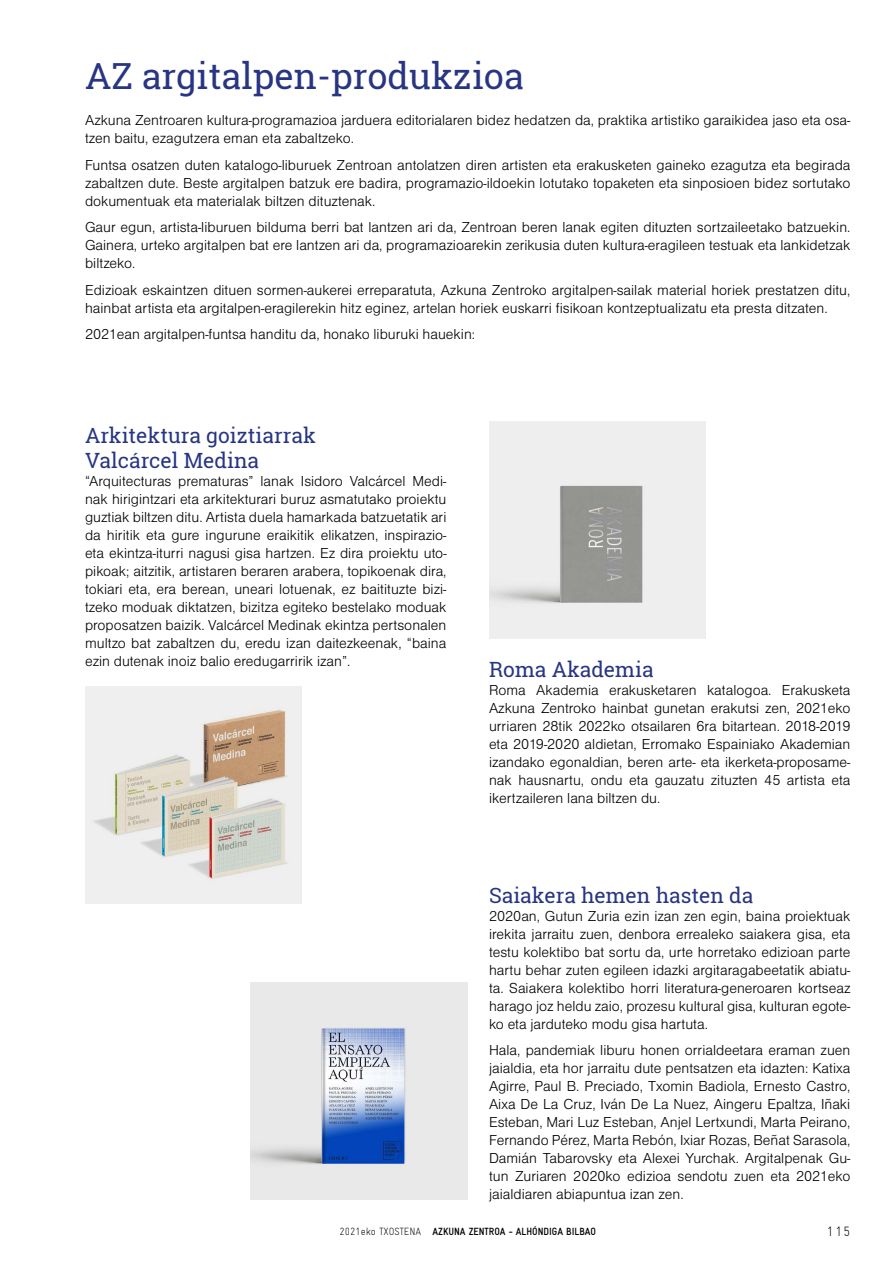
<style>
.page{position:relative;width:893px;height:1263px;background:#fff}
.page>*{position:absolute;margin:0;border:0;box-sizing:border-box;transform-origin:0 0}
.t1{font:36px "Roboto Slab";color:#283583}
.t2{font:21px/25.2px "Roboto Slab";color:#283583}
.t3{font:15px/18px "Nimbus Sans DOT Ligh";color:#000;text-align:justify}
.t4{font:13.5px "Alhondiga Bilbao Light Condensed L";color:#000}
.t5{font:700 condensed 10.5px "Alhondiga Bilbao";color:#000}
.s1{font-family:"Alhondiga Bilbao Light Condensed L";font-weight:400;font-stretch:normal}
</style>
<div class="page">
<img style="left:85px;top:687px;width:217px;height:217px">
<img style="left:489px;top:421px;width:217px;height:217px">
<img style="left:251px;top:982px;width:217px;height:217px">
<h1 class="t1" style="left:85px;top:52px;width:440px">AZ argitalpen-produkzioa</h1>
<p class="t3" style="left:85px;top:112px;width:767px">Azkuna Zentroaren kultura-programazioa jarduera editorialaren bidez hedatzen da, praktika artistiko garaikidea jaso eta osa&shy;tzen baitu, ezagutzera eman eta zabaltzeko.</p>
<p class="t3" style="left:85px;top:156px;width:767px">Funtsa osatzen duten katalogo-liburuek Zentroan antolatzen diren artisten eta erakusketen gaineko ezagutza eta begirada zabaltzen dute. Beste argitalpen batzuk ere badira, programazio-ildoekin lotutako topaketen eta sinposioen bidez sortutako dokumentuak eta materialak biltzen dituztenak.</p>
<p class="t3" style="left:85px;top:219px;width:767px">Gaur egun, artista-liburuen bilduma berri bat lantzen ari da, Zentroan beren lanak egiten dituzten sortzaileetako batzuekin.<br>Gainera, urteko argitalpen bat ere lantzen ari da, programazioarekin zerikusia duten kultura-eragileen testuak eta lankidetzak biltzeko.</p>
<p class="t3" style="left:85px;top:281px;width:767px">Edizioak eskaintzen dituen sormen-aukerei erreparatuta, Azkuna Zentroko argitalpen-sailak material horiek prestatzen ditu, hainbat artista eta argitalpen-eragilerekin hitz eginez, artelan horiek euskarri fisikoan kontzeptualizatu eta presta ditzaten.</p>
<p class="t3" style="left:85px;top:326px;width:392px">2021ean argitalpen-funtsa handitu da, honako liburuki hauekin:</p>
<h2 class="t2" style="left:85px;top:423px;width:232px">Arkitektura goiztiarrak<br>Valcárcel Medina</h2>
<p class="t3" style="left:85px;top:473px;width:363px">“Arquitecturas prematuras” lanak Isidoro Valcárcel Medi&shy;nak hirigintzari eta arkitekturari buruz asmatutako proiektu guztiak biltzen ditu. Artista duela hamarkada batzuetatik ari da hiritik eta gure ingurune eraikitik elikatzen, inspirazio&shy;eta ekintza-iturri nagusi gisa hartzen. Ez dira proiektu uto&shy;pikoak; aitzitik, artistaren beraren arabera, topikoenak dira, tokiari eta, era berean, uneari lotuenak, ez baitituzte bizi&shy;tzeko moduak diktatzen, bizitza egiteko bestelako moduak proposatzen baizik. Valcárcel Medinak ekintza pertsonalen multzo bat zabaltzen du, eredu izan daitezkeenak, “baina ezin dutenak inoiz balio eredugarririk izan”.</p>
<h2 class="t2" style="left:489px;top:657px;width:166px">Roma Akademia</h2>
<p class="t3" style="left:489px;top:681px;width:363px">Roma Akademia erakusketaren katalogoa. Erakusketa Azkuna Zentroko hainbat gunetan erakutsi zen, 2021eko urriaren 28tik 2022ko otsailaren 6ra bitartean. 2018-2019 eta 2019-2020 aldietan, Erromako Espainiako Akademian izandako egonaldian, beren arte- eta ikerketa-proposame&shy;nak hausnartu, ondu eta gauzatu zituzten 45 artista eta ikertzaileren lana biltzen du.</p>
<h2 class="t2" style="left:489px;top:882px;width:266px">Saiakera hemen hasten da</h2>
<p class="t3" style="left:489px;top:907px;width:363px">2020an, Gutun Zuria ezin izan zen egin, baina proiektuak irekita jarraitu zuen, denbora errealeko saiakera gisa, eta testu kolektibo bat sortu da, urte horretako edizioan parte hartu behar zuten egileen idazki argitaragabeetatik abiatu&shy;ta. Saiakera kolektibo horri literatura-generoaren kortseaz harago joz heldu zaio, prozesu kultural gisa, kulturan egote&shy;ko eta jarduteko modu gisa hartuta.</p>
<p class="t3" style="left:489px;top:1041px;width:363px">Hala, pandemiak liburu honen orrialdeetara eraman zuen jaialdia, eta hor jarraitu dute pentsatzen eta idazten: Katixa Agirre, Paul B. Preciado, Txomin Badiola, Ernesto Castro, Aixa De La Cruz, Iván De La Nuez, Aingeru Epaltza, Iñaki Esteban, Mari Luz Esteban, Anjel Lertxundi, Marta Peirano, Fernando Pérez, Marta Rebón, Ixiar Rozas, Beñat Sarasola, Damián Tabarovsky eta Alexei Yurchak. Argitalpenak Gu&shy;tun Zuriaren 2020ko edizioa sendotu zuen eta 2021eko jaialdiaren abiapuntua izan zen.</p>
<p class="t5" style="left:339px;top:1225px;width:258px"><span class="s1">2021eko TXOSTENA</span> AZKUNA ZENTROA - ALHÓNDIGA BILBAO</p>
<p class="t4" style="left:827px;top:1224px;width:25px">115</p>
</div>
